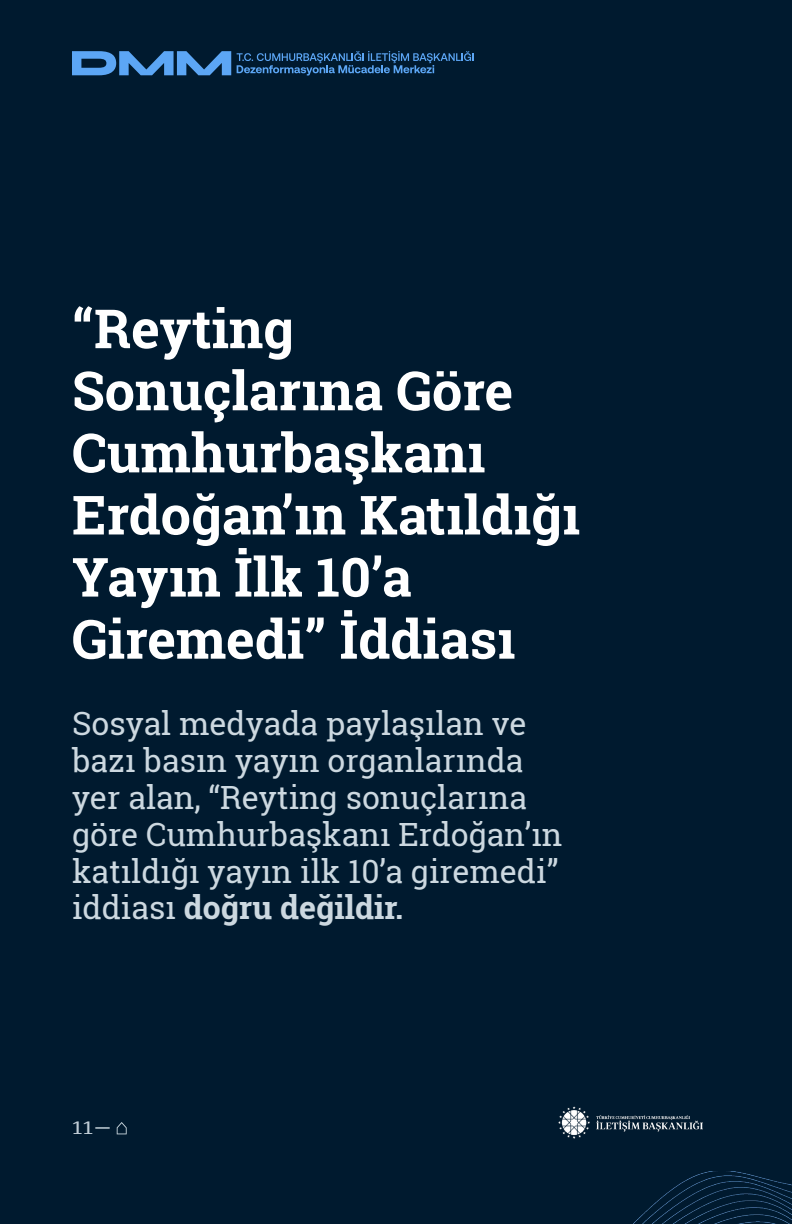
<style>
.page{position:relative;width:792px;height:1224px;background:#001a2f}
.page>*{position:absolute;margin:0;border:0;box-sizing:border-box;transform-origin:0 0}
.heading_2{font:700 54px/62px "Roboto Slab";color:#fff}
.heading_2-2{font:32px/36.8px "Roboto Slab";color:#ccd8e0}
.t1{font:500 18px "IBM Plex Serif";color:#bfccd6}
.s1{font-weight:700}
.s2{font-size:20px;color:#ccd9e0}
</style>
<div class="page">
<img style="left:633px;top:1171px;width:159px;height:53px">
<img style="left:558px;top:1106px;width:144px;height:32px">
<svg style="left:117px;top:1122px;width:10px;height:12px"></svg>
<svg style="left:72px;top:51px;width:159px;height:24px"></svg>
<svg style="left:237px;top:51px;width:237px;height:24px"></svg>
<p class="heading_2" style="left:72px;top:297px;width:509px">“Reyting<br>Sonuçlarına Göre<br>Cumhurbaşkanı<br>Erdoğan’ın Katıldığı<br>Yayın İlk 10’a<br>Giremedi” İddiası</p>
<p class="heading_2-2" style="left:72px;top:705px;width:492px">Sosyal medyada paylaşılan ve bazı basın yayın organlarında yer alan, “Reyting sonuçlarına göre Cumhurbaşkanı Erdoğan’ın katıldığı yayın ilk 10’a giremedi” iddiası <span class="s1">doğru değildir.</span></p>
<p class="t1" style="left:72px;top:1114px;width:40px">11<span class="s2">—</span></p>
</div>
